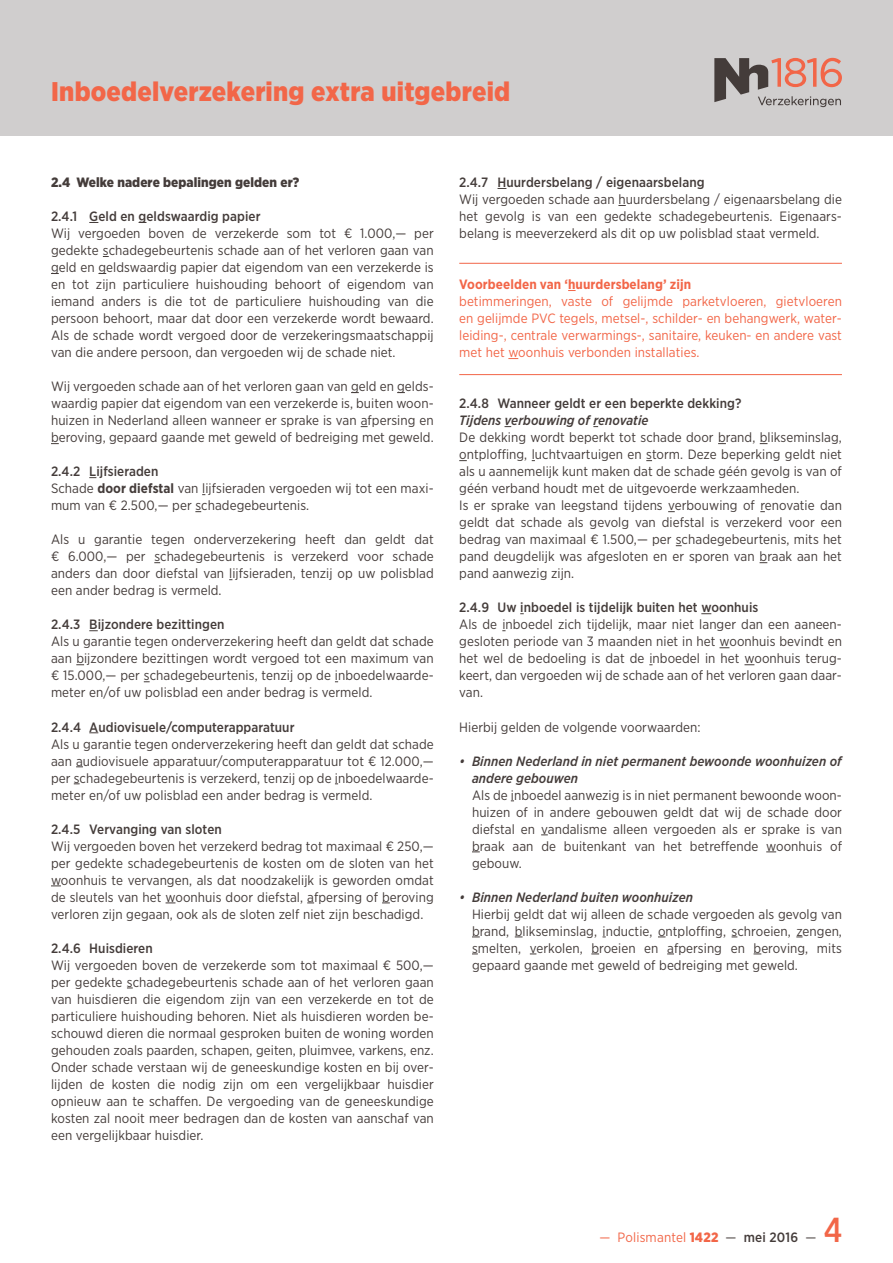
<style>
.page{position:relative;width:893px;height:1263px;background:#fff}
.page>*{position:absolute;margin:0;border:0;box-sizing:border-box;transform-origin:0 0}
.t1{font:500 34.5px "Gotham Narrow";color:#f26648}
.t2{font:900 27px "Gotham Narrow";letter-spacing:.01em;color:#f26648}
.t3{font:13.5px/17px "Gotham Narrow";letter-spacing:.005em;color:#443c3a;text-align:justify}
.t4{font:500 13.5px "Gotham Narrow";letter-spacing:.005em;color:#443c3a}
.t5{font:13.5px/17px "Gotham Narrow";letter-spacing:.005em;color:#f26648;text-align:justify}
.t6{font:italic 500 13.5px/17px "Gotham Narrow";letter-spacing:.005em;color:#443c3a}
.t7{font:700 13.5px "Gotham Narrow";letter-spacing:.005em;color:#f26648}
.t8{font:900 13.5px "Gotham Narrow";letter-spacing:.005em;color:#443c3a}
.s1{font-weight:500}
.s2{font-weight:700}
.s3{font-weight:900}
.s4{color:#443c3a}
.s5{font-weight:500;color:#443c3a}
</style>
<div class="page">
<hr style="left:459px;top:263px;width:383px;height:1px;background:#f26648">
<hr style="left:459px;top:374px;width:383px;height:1px;background:#f26648">
<div style="left:0;top:0;width:893px;height:136px;background:#d0cece"></div>
<svg style="left:714px;top:58px;width:128px;height:49px"></svg>
<h2 class="t2" style="left:51px;top:73px;width:461px">Inboedelverzekering extra uitgebreid</h2>
<p class="t8" style="left:51px;top:173px;width:250px">2.4 Welke nadere bepalingen gelden er?</p>
<p class="t4" style="left:51px;top:208px;width:211px">2.4.1 Geld en geldswaardig papier</p>
<p class="t3" style="left:51px;top:225px;width:384px">Wij vergoeden boven de verzekerde som tot € 1.000,— per gedekte schadegebeurtenis schade aan of het verloren gaan van geld en geldswaardig papier dat eigendom van een verzekerde is en tot zijn particuliere huishouding behoort of eigendom van iemand anders is die tot de particuliere huishouding van die persoon behoort, maar dat door een verzekerde wordt bewaard.<br>Als de schade wordt vergoed door de verzekeringsmaatschappij van die andere persoon, dan vergoeden wij de schade niet.</p>
<p class="t3" style="left:51px;top:378px;width:384px">Wij vergoeden schade aan of het verloren gaan van geld en gelds&shy;waardig papier dat eigendom van een verzekerde is, buiten woon&shy;huizen in Nederland alleen wanneer er sprake is van afpersing en beroving, gepaard gaande met geweld of bedreiging met geweld.</p>
<p class="t3" style="left:51px;top:463px;width:384px;text-align:left"><span class="s1">2.4.2 Lijfsieraden<br></span>Schade <span class="s2">door diefstal</span> van lijfsieraden vergoeden wij tot een maxi&shy;mum van € 2.500,— per schadegebeurtenis.</p>
<p class="t3" style="left:51px;top:531px;width:384px">Als u garantie tegen onderverzekering heeft dan geldt dat € 6.000,— per schadegebeurtenis is verzekerd voor schade anders dan door diefstal van lijfsieraden, tenzij op uw polisblad een ander bedrag is vermeld.</p>
<p class="t4" style="left:51px;top:616px;width:175px">2.4.3 Bijzondere bezittingen</p>
<p class="t3" style="left:51px;top:633px;width:384px">Als u garantie tegen onderverzekering heeft dan geldt dat schade aan bijzondere bezittingen wordt vergoed tot een maximum van € 15.000,— per schadegebeurtenis, tenzij op de inboedelwaarde&shy;meter en/of uw polisblad een ander bedrag is vermeld.</p>
<p class="t4" style="left:51px;top:718px;width:245px">2.4.4 Audiovisuele/computerapparatuur</p>
<p class="t3" style="left:51px;top:735px;width:384px">Als u garantie tegen onderverzekering heeft dan geldt dat schade aan audiovisuele apparatuur/computerapparatuur tot € 12.000,— per schadegebeurtenis is verzekerd, tenzij op de inboedelwaarde&shy;meter en/of uw polisblad een ander bedrag is vermeld.</p>
<p class="t4" style="left:51px;top:820px;width:172px">2.4.5 Vervanging van sloten</p>
<p class="t3" style="left:51px;top:837px;width:384px">Wij vergoeden boven het verzekerd bedrag tot maximaal € 250,— per gedekte schadegebeurtenis de kosten om de sloten van het woonhuis te vervangen, als dat noodzakelijk is geworden omdat de sleutels van het woonhuis door diefstal, afpersing of beroving verloren zijn gegaan, ook als de sloten zelf niet zijn beschadigd.</p>
<p class="t4" style="left:51px;top:939px;width:103px">2.4.6 Huisdieren</p>
<p class="t3" style="left:51px;top:956px;width:384px">Wij vergoeden boven de verzekerde som tot maximaal € 500,— per gedekte schadegebeurtenis schade aan of het verloren gaan van huisdieren die eigendom zijn van een verzekerde en tot de particuliere huishouding behoren. Niet als huisdieren worden be&shy;schouwd dieren die normaal gesproken buiten de woning worden gehouden zoals paarden, schapen, geiten, pluimvee, varkens, enz.<br>Onder schade verstaan wij de geneeskundige kosten en bij over&shy;lijden de kosten die nodig zijn om een vergelijkbaar huisdier opnieuw aan te schaffen. De vergoeding van de geneeskundige kosten zal nooit meer bedragen dan de kosten van aanschaf van een vergelijkbaar huisdier.</p>
<p class="t4" style="left:459px;top:174px;width:247px">2.4.7 Huurdersbelang / eigenaarsbelang</p>
<p class="t3" style="left:459px;top:191px;width:384px">Wij vergoeden schade aan huurdersbelang / eigenaarsbelang die het gevolg is van een gedekte schadegebeurtenis. Eigenaars&shy;belang is meeverzekerd als dit op uw polisblad staat vermeld.</p>
<p class="t7" style="left:459px;top:276px;width:233px">Voorbeelden van ‘huurdersbelang’ zijn</p>
<p class="t5" style="left:459px;top:293px;width:384px">betimmeringen, vaste of gelijmde parketvloeren, gietvloeren en gelijmde PVC tegels, metsel-, schilder- en behangwerk, water&shy;leiding-, centrale verwarmings-, sanitaire, keuken- en andere vast met het woonhuis verbonden installaties.</p>
<p class="t4" style="left:459px;top:395px;width:284px">2.4.8 Wanneer geldt er een beperkte dekking?</p>
<p class="t6" style="left:459px;top:412px;width:191px">Tijdens verbouwing of renovatie</p>
<p class="t3" style="left:459px;top:429px;width:384px;text-align:left">De dekking wordt beperkt tot schade door brand, blikseminslag, ontploffing, luchtvaartuigen en storm. Deze beperking geldt niet als u aannemelijk kunt maken dat de schade géén gevolg is van of géén verband houdt met de uitgevoerde werkzaamheden.<br>Is er sprake van leegstand tijdens verbouwing of renovatie dan geldt dat schade als gevolg van diefstal is verzekerd voor een bedrag van maximaal € 1.500,— per schadegebeurtenis, mits het pand deugdelijk was afgesloten en er sporen van braak aan het pand aanwezig zijn.</p>
<p class="t4" style="left:459px;top:599px;width:301px">2.4.9 Uw inboedel is tijdelijk buiten het woonhuis</p>
<p class="t3" style="left:459px;top:616px;width:384px">Als de inboedel zich tijdelijk, maar niet langer dan een aaneen&shy;gesloten periode van 3 maanden niet in het woonhuis bevindt en het wel de bedoeling is dat de inboedel in het woonhuis terug&shy;keert, dan vergoeden wij de schade aan of het verloren gaan daar&shy;van.</p>
<p class="t3" style="left:459px;top:718px;width:243px">Hierbij gelden de volgende voorwaarden:</p>
<p class="t6" style="left:472px;top:752px;width:371px;text-indent:-13px">• Binnen Nederland in niet permanent bewoonde woonhuizen of andere gebouwen</p>
<p class="t3" style="left:472px;top:786px;width:371px">Als de inboedel aanwezig is in niet permanent bewoonde woon&shy;huizen of in andere gebouwen geldt dat wij de schade door diefstal en vandalisme alleen vergoeden als er sprake is van braak aan de buitenkant van het betreffende woonhuis of gebouw.</p>
<p class="t6" style="left:459px;top:888px;width:235px">• Binnen Nederland buiten woonhuizen</p>
<p class="t3" style="left:472px;top:905px;width:371px">Hierbij geldt dat wij alleen de schade vergoeden als gevolg van brand, blikseminslag, inductie, ontploffing, schroeien, zengen, smelten, verkolen, broeien en afpersing en beroving, mits gepaard gaande met geweld of bedreiging met geweld.</p>
<p class="t5" style="left:599px;top:1228px;width:219px">— Polismantel <span class="s3">1422</span> <span class="s4">—</span> <span class="s5">mei 2016</span> <span class="s4">—</span></p>
<h1 class="t1" style="left:824px;top:1208px;width:20px">4</h1>
</div>
